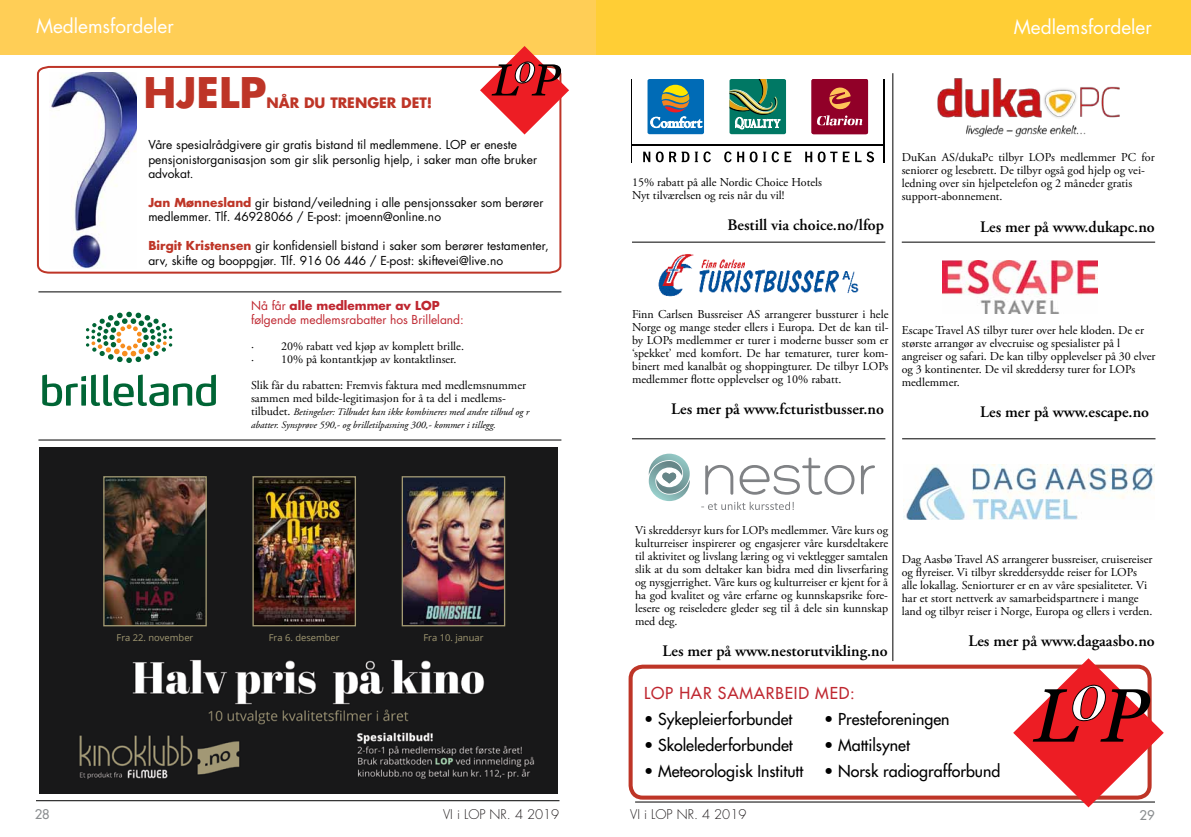
<style>
.page{position:relative;width:1191px;height:837px;background:#fff}
.page>*{position:absolute;margin:0;border:0;box-sizing:border-box;transform-origin:0 0}
.t1{font:700 41px "Futura Std";color:#be3527}
.t2{font:19px "Futura Std";color:#fff}
.t3{font:600 16px "Adobe Garamond Pro";color:#000}
.t4{font:500 16px "Futura Std";color:#000}
.t5{font:500 16px "Futura Std";letter-spacing:.05em;color:#bf2730}
.t6{font:700 14px "Futura Std";color:#be3527}
.t7{font:300 13px "Futura Std";color:#231f20}
.t8{font:500 13px "Futura Std";color:#8b8e90}
.t9{font:12px/13px "Adobe Garamond Pro";color:#000}
.t10{font:12px/14.4px "Futura Std";color:#000}
.t11{font:12px/14.4px "Futura Std";color:#bf2730}
.t12{font:italic 10px/13px "Adobe Garamond Pro";color:#000}
.t13{font:9.4px "Open Sans";color:#a39a73}
.s1{font-weight:700;color:#be3527}
.s2{font-weight:700}
.s3{font-style:normal;font-size:12px}
</style>
<div class="page">
<hr style="left:635px;top:801px;width:520px;height:1px;background:#000">
<hr style="left:36px;top:800px;width:523px;height:1px;background:#000">
<div style="left:595px;top:0;width:596px;height:54px;background:#ffce35"></div>
<hr style="left:631px;top:144px;width:252px;height:1px;background:#000">
<hr style="left:631px;top:79px;width:1px;height:83px;background:#000">
<hr style="left:883px;top:79px;width:1px;height:84px;background:#000">
<div style="left:811px;top:79px;width:57px;height:55px;background:#910028;border-radius:2px"></div>
<svg style="left:817px;top:87px;width:45px;height:39px"></svg>
<div style="left:647px;top:79px;width:57px;height:55px;background:#006bb6;border-radius:2px"></div>
<svg style="left:650px;top:85px;width:52px;height:43px"></svg>
<svg style="left:643px;top:152px;width:7px;height:10px"></svg>
<svg style="left:656px;top:151px;width:7px;height:11px"></svg>
<svg style="left:669px;top:152px;width:20px;height:10px"></svg>
<svg style="left:695px;top:151px;width:16px;height:11px"></svg>
<svg style="left:724px;top:79px;width:67px;height:83px"></svg>
<svg style="left:805px;top:151px;width:32px;height:11px"></svg>
<svg style="left:843px;top:152px;width:6px;height:10px"></svg>
<svg style="left:855px;top:151px;width:19px;height:11px"></svg>
<img style="left:658px;top:254px;width:201px;height:43px">
<img style="left:943px;top:260px;width:154px;height:53px">
<img style="left:937px;top:78px;width:183px;height:59px">
<img style="left:903px;top:464px;width:252px;height:55px">
<hr style="left:892px;top:73px;width:1px;height:587px;background:#000">
<hr style="left:632px;top:242px;width:253px;height:1px;background:#000">
<hr style="left:901px;top:242px;width:254px;height:1px;background:#000">
<hr style="left:632px;top:438px;width:253px;height:1px;background:#000">
<hr style="left:902px;top:438px;width:253px;height:1px;background:#000">
<svg style="left:705px;top:465px;width:28px;height:29px"></svg>
<svg style="left:739px;top:457px;width:115px;height:37px"></svg>
<svg style="left:861px;top:465px;width:14px;height:29px"></svg>
<svg style="left:649px;top:453px;width:40px;height:48px"></svg>
<svg style="left:701px;top:501px;width:93px;height:9px"></svg>
<div style="left:0;top:0;width:595px;height:54px;background:#ffce56"></div>
<svg style="left:36px;top:65px;width:526px;height:209px"></svg>
<svg style="left:480px;top:46px;width:89px;height:88px"></svg>
<img style="left:49px;top:72px;width:87px;height:196px">
<hr style="left:38px;top:291px;width:523px;height:1px;background:#000">
<hr style="left:38px;top:439px;width:523px;height:1px;background:#000">
<svg style="left:86px;top:311px;width:86px;height:52px"></svg>
<svg style="left:42px;top:374px;width:174px;height:32px"></svg>
<img style="left:40px;top:447px;width:517px;height:345px">
<img style="left:404px;top:478px;width:99px;height:146px">
<div style="left:402px;top:476px;width:103px;height:150px;border:1px solid #a39a73"></div>
<img style="left:105px;top:478px;width:100px;height:146px">
<div style="left:103px;top:476px;width:104px;height:150px;border:1px solid #a39a73"></div>
<img style="left:254px;top:478px;width:100px;height:146px">
<div style="left:252px;top:476px;width:104px;height:150px;border:1px solid #a39a73"></div>
<svg style="left:39px;top:447px;width:4px;height:3px"></svg>
<svg style="left:39px;top:789px;width:4px;height:5px"></svg>
<div style="left:628px;top:664px;width:523px;height:135px;border:4px solid #be3527;border-radius:12px"></div>
<svg style="left:1013px;top:658px;width:150px;height:149px"></svg>
<h2 class="t2" style="left:36px;top:14px;width:139px">Medlemsfordeler</h2>
<h2 class="t2" style="left:1014px;top:15px;width:139px">Medlemsfordeler</h2>
<h1 class="t1" style="left:143px;top:65px;width:99px">Hjelp</h1>
<p class="t6" style="left:266px;top:93px;width:167px">når du trenger det!</p>
<p class="t10" style="left:148px;top:138px;width:390px">Våre spesialrådgivere gir gratis bistand til medlemmene. LOP er eneste pensjonistorganisasjon som gir slik personlig hjelp, i saker man ofte bruker advokat.</p>
<p class="t10" style="left:148px;top:195px;width:397px"><span class="s1">Jan Mønnesland</span> gir bistand/veiledning i alle pensjonssaker som berører medlemmer. Tlf. 46928066 / E-post: jmoenn@online.no</p>
<p class="t10" style="left:148px;top:239px;width:402px"><span class="s1">Birgit Kristensen</span> gir konfidensiell bistand i saker som berører testamenter, arv, skifte og booppgjør. Tlf. 916 06 446 / E-post: skiftevei@live.no</p>
<p class="t11" style="left:251px;top:298px;width:214px">N å får <span class="s2">alle medlemmer av LOP </span>følgende medlemsrabatter hos Brilleland:</p>
<p class="t9" style="left:251px;top:340px;width:214px">· 20% rabatt ved kjøp av komplett brille. · 10% på kontantkjøp av kontaktlinser.</p>
<p class="t9" style="left:251px;top:379px;width:276px">Slik får du rabatten: Fremvis faktura med medlemsnummer sammen med bilde-legitimasjon for å ta del i medlems-</p>
<p class="t12" style="left:251px;top:406px;width:280px"><span class="s3">tilbudet.</span> Betingelser: Tilbudet kan ikke kombineres med andre tilbud og r abatter. Synsprøve 590,- og brilletilpasning 300,- kommer i tillegg.</p>
<p class="t13" style="left:117px;top:630px;width:78px">Fra 22. november</p>
<p class="t13" style="left:269px;top:630px;width:72px">Fra 6. desember</p>
<p class="t13" style="left:423px;top:630px;width:62px">Fra 10. januar</p>
<p class="t9" style="left:632px;top:176px;width:191px">15% rabatt på alle Nordic Choice Hotels<br>Nyt tilværelsen og reis når du vil!</p>
<h3 class="t3" style="left:727px;top:216px;width:158px">Bestill via choice.no/lfop</h3>
<p class="t9" style="left:901px;top:151px;width:254px">DuKan AS/dukaPc tilbyr LOPs medlemmer PC for seniorer og lesebrett. De tilbyr også god hjelp og vei&shy;ledning over sin hjelpetelefon og 2 måneder gratis support-abonnement.</p>
<h3 class="t3" style="left:980px;top:217px;width:176px">Les mer på www.dukapc.no</h3>
<p class="t9" style="left:632px;top:308px;width:258px;text-align:justify">Finn Carlsen Bussreiser AS arrangerer bussturer i hele Norge og mange steder ellers i Europa. Det de kan til&shy;by LOPs medlemmer er turer i moderne busser som er ‘spekket’ med komfort. De har tematurer, turer kom&shy;binert med kanalbåt og shoppingturer. De tilbyr LOPs medlemmer flotte opplevelser og 10% rabatt.</p>
<h3 class="t3" style="left:671px;top:399px;width:214px">Les mer på www.fcturistbusser.no</h3>
<p class="t9" style="left:901px;top:324px;width:255px">Escape Travel AS tilbyr turer over hele kloden. De er største arrangør av elvecruise og spesialister på l angreiser og safari. De kan tilby opplevelser på 30 elver og 3 kontinenter. De vil skreddersy turer for LOPs medlemmer.</p>
<h3 class="t3" style="left:980px;top:402px;width:170px">Les mer på www.escape.no</h3>
<p class="t9" style="left:635px;top:524px;width:255px;text-align:justify">Vi skreddersyr kurs for LOPs medlemmer. Våre kurs og kulturreiser inspirerer og engasjerer våre kursdeltakere til aktivitet og livslang læring og vi vektlegger samtalen slik at du som deltaker kan bidra med din livserfaring og nysgjerrighet. Våre kurs og kulturreiser er kjent for å ha god kvalitet og våre erfarne og kunnskapsrike fore&shy;lesere og reiseledere gleder seg til å dele sin kunnskap med deg.</p>
<h3 class="t3" style="left:662px;top:642px;width:226px">Les mer på www.nestorutvikling.no</h3>
<p class="t9" style="left:901px;top:552px;width:252px">Dag Aasbø Travel AS arrangerer bussreiser, cruisereiser og flyreiser. Vi tilbyr skreddersydde reiser for LOPs alle lokallag. Seniorturer er en av våre spesialiteter. Vi har et stort nettverk av samarbeidspartnere i mange land og tilbyr reiser i Norge, Europa og ellers i verden.</p>
<h3 class="t3" style="left:968px;top:631px;width:188px">Les mer på www.dagaasbo.no</h3>
<h3 class="t5" style="left:644px;top:682px;width:212px">LOP har samarbeid med:</h3>
<h3 class="t4" style="left:644px;top:708px;width:150px">• Sykepleierforbundet</h3>
<h3 class="t4" style="left:824px;top:708px;width:127px">• Presteforeningen</h3>
<h3 class="t4" style="left:644px;top:734px;width:150px">• Skolelederforbundet</h3>
<h3 class="t4" style="left:824px;top:734px;width:87px">• Mattilsynet</h3>
<h3 class="t4" style="left:644px;top:760px;width:160px">• Meteorologisk Institutt</h3>
<h3 class="t4" style="left:824px;top:760px;width:178px">• Norsk radiografforbund</h3>
<p class="t8" style="left:35px;top:805px;width:17px">28</p>
<p class="t7" style="left:443px;top:806px;width:118px">VI i LOP NR. 4 2019</p>
<p class="t7" style="left:630px;top:806px;width:118px">VI i LOP NR. 4 2019</p>
<p class="t8" style="left:1139px;top:806px;width:17px">29</p>
</div>
